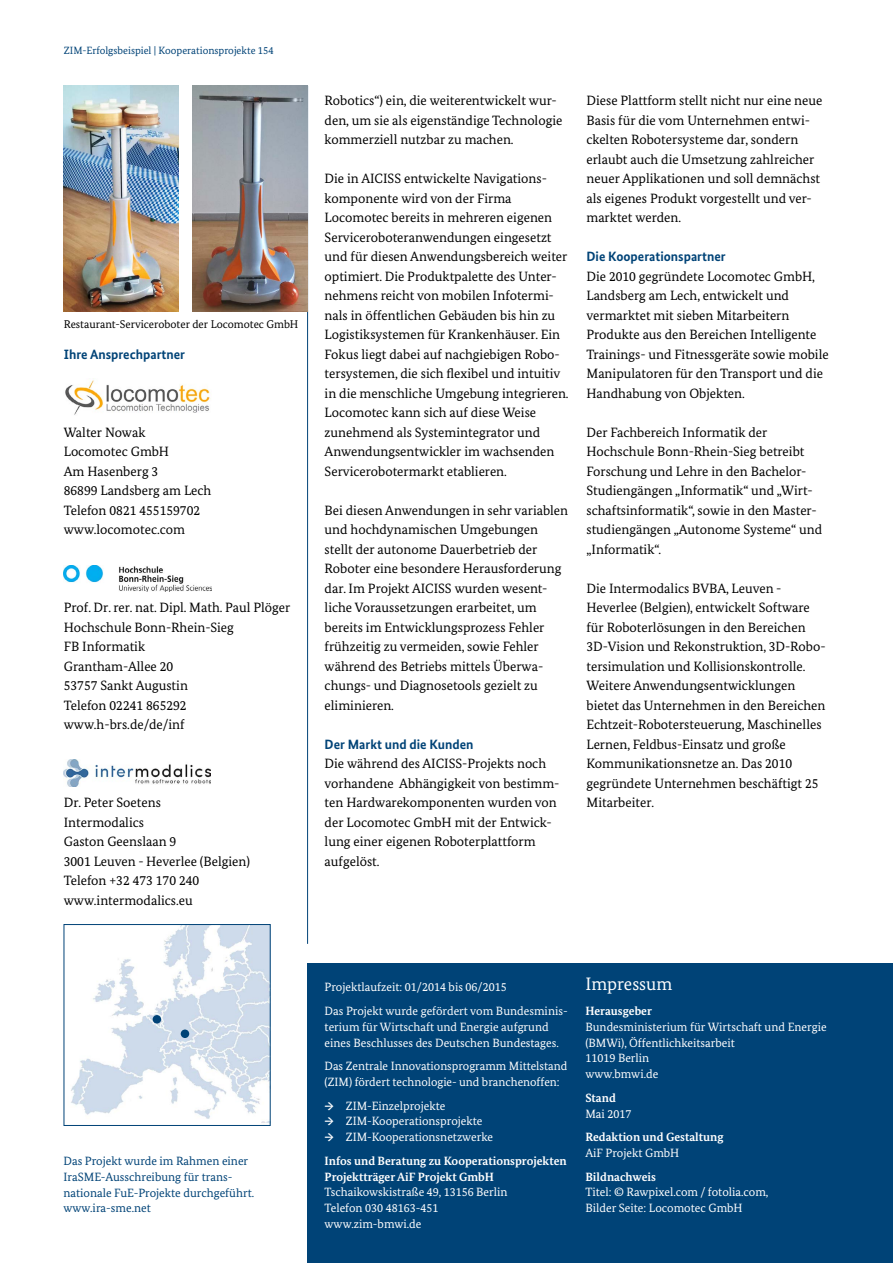
<style>
.page{position:relative;width:893px;height:1263px;background:#fff}
.page>*{position:absolute;margin:0;border:0;box-sizing:border-box;transform-origin:0 0}
.Impressum_Headline_H{font:18px "Bundes Serif";color:#fff}
.Copytext_P{font:13.5px/19.5px "Bundes Serif";color:#000}
.Headline_H3{font:700 13.5px "Bundes Sans";color:#004377}
.Impressum_P{font:12px/15.8px "Bundes Serif";color:#fff}
.Impressum_P-2{font:700 12px/15.8px "Bundes Serif";color:#fff}
.Impressum_P-3{font:12px/15.8px "Bundes Serif";color:#004377}
.t1{font:11.25px "Bundes Serif";color:#000}
.t2{font:10.5px "Bundes Serif";color:#004377}
.s1{font-weight:700}
.s2{font-weight:400}
</style>
<div class="page">
<hr style="left:307px;top:86px;width:1px;height:858px;background:#004377">
<img style="left:64px;top:86px;width:115px;height:225px">
<img style="left:193px;top:86px;width:115px;height:225px">
<img style="left:64px;top:759px;width:146px;height:28px">
<img style="left:64px;top:566px;width:147px;height:26px">
<img style="left:65px;top:378px;width:146px;height:37px">
<img style="left:71px;top:926px;width:197px;height:197px">
<div style="left:64px;top:924px;width:206px;height:202px;border:1px solid #004377"></div>
<div style="left:181px;top:1029px;width:8px;height:9px;background:#004377;border-radius:50%"></div>
<div style="left:153px;top:1015px;width:8px;height:8px;background:#004377;border-radius:50%"></div>
<div style="left:308px;top:963px;width:585px;height:300px;background:#004377"></div>
<p class="t2" style="left:64px;top:44px;width:211px">ZIM-Erfolgsbeispiel | Kooperationsprojekte 154</p>
<p class="t1" style="left:64px;top:318px;width:236px">Restaurant-Serviceroboter der Locomotec GmbH</p>
<p class="Headline_H3" style="left:64px;top:346px;width:123px">Ihre Ansprechpartner</p>
<p class="Copytext_P" style="left:64px;top:422px;width:149px">Walter Nowak<br>Locomotec GmbH<br>Am Hasenberg 3<br>86899 Landsberg am Lech<br>Telefon 0821 455159702 www.locomotec.com</p>
<p class="Copytext_P" style="left:64px;top:598px;width:228px">Prof. Dr. rer. nat. Dipl. Math. Paul Plöger<br>Hochschule Bonn-Rhein-Sieg<br>FB Informatik<br>Grantham-Allee 20<br>53757 Sankt Augustin<br>Telefon 02241 865292 www.h-brs.de/de/inf</p>
<p class="Copytext_P" style="left:64px;top:793px;width:188px">Dr. Peter Soetens<br>Intermodalics<br>Gaston Geenslaan 9<br>3001 Leuven - Heverlee (Belgien)<br>Telefon +32 473 170 240 www.intermodalics.eu</p>
<p class="Copytext_P" style="left:325px;top:91px;width:239px">Robotics“) ein, die weiterentwickelt wur&shy;den, um sie als eigenständige Technologie kommerziell nutzbar zu machen.</p>
<p class="Copytext_P" style="left:325px;top:169px;width:246px">Die in AICISS entwickelte Navigations&shy;komponente wird von der Firma Locomotec bereits in mehreren eigenen Serviceroboteranwendungen eingesetzt und für diesen Anwendungsbereich weiter optimiert. Die Produktpalette des Unter&shy;nehmens reicht von mobilen Infotermi&shy;nals in öffentlichen Gebäuden bis hin zu Logistiksystemen für Krankenhäuser. Ein Fokus liegt dabei auf nachgiebigen Robo&shy;tersystemen, die sich flexibel und intuitiv in die menschliche Umgebung integrieren.<br>Locomotec kann sich auf diese Weise zunehmend als Systemintegrator und Anwendungsentwickler im wachsenden Servicerobotermarkt etablieren.</p>
<p class="Copytext_P" style="left:325px;top:500px;width:245px">Bei diesen Anwendungen in sehr variablen und hochdynamischen Umgebungen stellt der autonome Dauerbetrieb der Roboter eine besondere Herausforderung dar. Im Projekt AICISS wurden wesent&shy;liche Voraussetzungen erarbeitet, um bereits im Entwicklungsprozess Fehler frühzeitig zu vermeiden, sowie Fehler während des Betriebs mittels Überwa&shy;chungs- und Diagnosetools gezielt zu eliminieren.</p>
<p class="Headline_H3" style="left:325px;top:736px;width:150px">Der Markt und die Kunden</p>
<p class="Copytext_P" style="left:325px;top:754px;width:236px">Die während des AICISS-Projekts noch vorhandene Abhängigkeit von bestimm&shy;ten Hardwarekomponenten wurden von der Locomotec GmbH mit der Entwick&shy;lung einer eigenen Roboterplattform aufgelöst.</p>
<p class="Copytext_P" style="left:586px;top:91px;width:238px">Diese Plattform stellt nicht nur eine neue Basis für die vom Unternehmen entwi&shy;ckelten Robotersysteme dar, sondern erlaubt auch die Umsetzung zahlreicher neuer Applikationen und soll demnächst als eigenes Produkt vorgestellt und ver&shy;marktet werden.</p>
<p class="Headline_H3" style="left:586px;top:248px;width:141px">Die Kooperationspartner</p>
<p class="Copytext_P" style="left:586px;top:266px;width:244px">Die 2010 gegründete Locomotec GmbH, Landsberg am Lech, entwickelt und vermarktet mit sieben Mitarbeitern Produkte aus den Bereichen Intelligente Trainings- und Fitnessgeräte sowie mobile Manipulatoren für den Transport und die Handhabung von Objekten.</p>
<p class="Copytext_P" style="left:586px;top:422px;width:237px">Der Fachbereich Informatik der Hochschule Bonn-Rhein-Sieg betreibt Forschung und Lehre in den Bachelor-Studiengängen „Informatik“ und „Wirt&shy;schaftsinformatik“, sowie in den Master&shy;studiengängen „Autonome Systeme“ und „Informatik“.</p>
<p class="Copytext_P" style="left:586px;top:578px;width:241px">Die Intermodalics BVBA, Leuven - Heverlee (Belgien), entwickelt Software für Roboterlösungen in den Bereichen 3D-Vision und Rekonstruktion, 3D-Robo&shy;tersimulation und Kollisionskontrolle.<br>Weitere Anwendungsentwicklungen bietet das Unternehmen in den Bereichen Echtzeit-Robotersteuerung, Maschinelles Lernen, Feldbus-Einsatz und große Kommunikationsnetze an. Das 2010 gegründete Unternehmen beschäftigt 25<br>Mitarbeiter.</p>
<p class="Impressum_P-3" style="left:63px;top:1153px;width:192px">Das Projekt wurde im Rahmen einer<br>IraSME-Ausschreibung für trans&shy;nationale FuE-Projekte durchgeführt. www.ira-sme.net</p>
<p class="Impressum_P" style="left:325px;top:979px;width:184px">Projektlaufzeit: 01/2014 bis 06/2015</p>
<p class="Impressum_P" style="left:325px;top:1003px;width:243px">Das Projekt wurde gefördert vom Bundesminis&shy;terium für Wirtschaft und Energie aufgrund eines Beschlusses des Deutschen Bundestages.</p>
<p class="Impressum_P" style="left:325px;top:1058px;width:244px">Das Zentrale Innovationsprogramm Mittelstand (ZIM) fördert technologie- und branchenoffen:</p>
<p class="Impressum_P" style="left:325px;top:1097px;width:122px"><span class="s1">→</span> ZIM-Einzelprojekte</p>
<p class="Impressum_P" style="left:325px;top:1113px;width:159px"><span class="s1">→</span> ZIM-Kooperationsprojekte</p>
<p class="Impressum_P" style="left:325px;top:1129px;width:170px"><span class="s1">→</span> ZIM-Kooperationsnetzwerke</p>
<p class="Impressum_P-2" style="left:325px;top:1153px;width:244px">Infos und Beratung zu Kooperationsprojekten<br>Projektträger AiF Projekt GmbH<br><span class="s2">Tschaikowskistraße 49, 13156 Berlin<br>Telefon 030 48163-451<br>www.zim-bmwi.de</span></p>
<p class="Impressum_Headline_H" style="left:585px;top:973px;width:88px">Impressum</p>
<p class="Impressum_P" style="left:585px;top:1003px;width:243px"><span class="s1">Herausgeber<br></span>Bundesministerium für Wirtschaft und Energie (BMWi), Öffentlichkeitsarbeit<br>11019 Berlin<br>www.bmwi.de</p>
<p class="Impressum_P" style="left:585px;top:1090px;width:48px"><span class="s1">Stand<br></span>Mai 2017</p>
<p class="Impressum_P-2" style="left:585px;top:1129px;width:140px">Redaktion und Gestaltung<br><span class="s2">AiF Projekt GmbH</span></p>
<p class="Impressum_P" style="left:585px;top:1168px;width:184px"><span class="s1">Bildnachweis<br></span>Titel: © Rawpixel.com / fotolia.com,<br>Bilder Seite: Locomotec GmbH</p>
</div>
